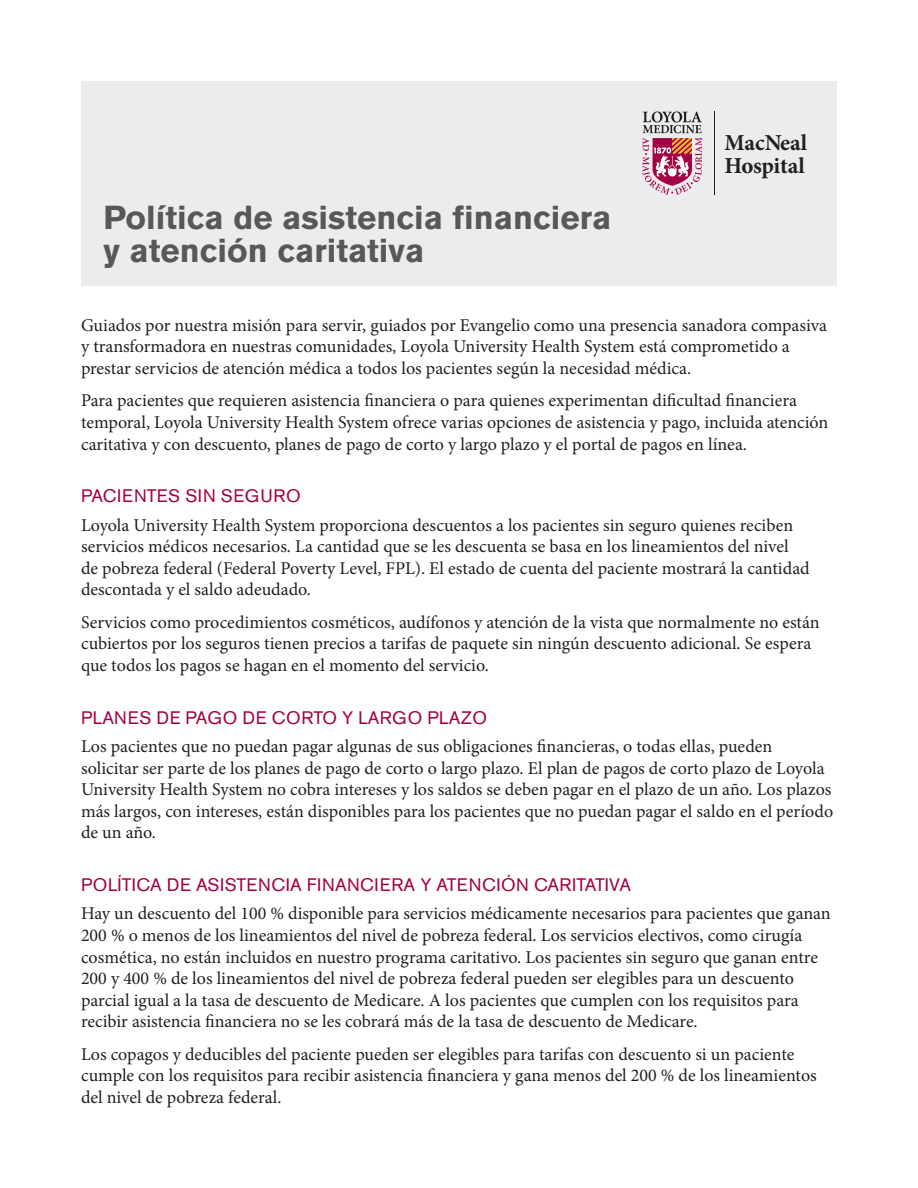
<style>
.page{position:relative;width:918px;height:1188px;background:#fff}
.page>*{position:absolute;margin:0;border:0;box-sizing:border-box;transform-origin:0 0}
.t1{font:700 33px/33px "Akzidenz Grotesk Pro";color:#57585a}
.t2{font:700 22.8px/23px "Minion Pro";color:#231f20}
.t3{font:18px/21.6px "Minion Pro";color:#231f20}
.SUBHEAD{font:18px "Akzidenz Grotesk Pro";letter-spacing:.03em;color:#a30146}
</style>
<div class="page">
<div style="left:81px;top:81px;width:756px;height:205px;background:#ececee"></div>
<hr style="left:714px;top:112px;width:1px;height:83px;background:#231f20">
<svg style="left:642px;top:111px;width:60px;height:84px"></svg>
<p class="t1" style="left:104px;top:200px;width:509px">Política de asistencia financiera y atención caritativa</p>
<p class="t2" style="left:725px;top:131px;width:84px">MacNeal<br>Hospital</p>
<p class="t3" style="left:81px;top:314px;width:747px">Guiados por nuestra misión para servir, guiados por Evangelio como una presencia sanadora compasiva y transformadora en nuestras comunidades, Loyola University Health System está comprometido a prestar servicios de atención médica a todos los pacientes según la necesidad médica.</p>
<p class="t3" style="left:81px;top:390px;width:749px">Para pacientes que requieren asistencia financiera o para quienes experimentan dificultad financiera temporal, Loyola University Health System ofrece varias opciones de asistencia y pago, incluida atención caritativa y con descuento, planes de pago de corto y largo plazo y el portal de pagos en línea.</p>
<p class="SUBHEAD" style="left:81px;top:484px;width:221px">PACIENTES SIN SEGURO</p>
<p class="t3" style="left:81px;top:514px;width:730px">Loyola University Health System proporciona descuentos a los pacientes sin seguro quienes reciben servicios médicos necesarios. La cantidad que se les descuenta se basa en los lineamientos del nivel de pobreza federal (Federal Poverty Level, FPL). El estado de cuenta del paciente mostrará la cantidad descontada y el saldo adeudado.</p>
<p class="t3" style="left:81px;top:611px;width:740px">Servicios como procedimientos cosméticos, audífonos y atención de la vista que normalmente no están cubiertos por los seguros tienen precios a tarifas de paquete sin ningún descuento adicional. Se espera que todos los pagos se hagan en el momento del servicio.</p>
<p class="SUBHEAD" style="left:81px;top:706px;width:408px">PLANES DE PAGO DE CORTO Y LARGO PLAZO</p>
<p class="t3" style="left:81px;top:736px;width:754px">Los pacientes que no puedan pagar algunas de sus obligaciones financieras, o todas ellas, pueden solicitar ser parte de los planes de pago de corto o largo plazo. El plan de pagos de corto plazo de Loyola University Health System no cobra intereses y los saldos se deben pagar en el plazo de un año. Los plazos más largos, con intereses, están disponibles para los pacientes que no puedan pagar el saldo en el período de un año.</p>
<p class="SUBHEAD" style="left:81px;top:873px;width:552px">POLÍTICA DE ASISTENCIA FINANCIERA Y ATENCIÓN CARITATIVA</p>
<p class="t3" style="left:81px;top:903px;width:751px">Hay un descuento del 100 % disponible para servicios médicamente necesarios para pacientes que ganan 200 % o menos de los lineamientos del nivel de pobreza federal. Los servicios electivos, como cirugía cosmética, no están incluidos en nuestro programa caritativo. Los pacientes sin seguro que ganan entre 200 y 400 % de los lineamientos del nivel de pobreza federal pueden ser elegibles para un descuento parcial igual a la tasa de descuento de Medicare. A los pacientes que cumplen con los requisitos para recibir asistencia financiera no se les cobrará más de la tasa de descuento de Medicare.</p>
<p class="t3" style="left:81px;top:1043px;width:737px">Los copagos y deducibles del paciente pueden ser elegibles para tarifas con descuento si un paciente cumple con los requisitos para recibir asistencia financiera y gana menos del 200 % de los lineamientos del nivel de pobreza federal.</p>
</div>
